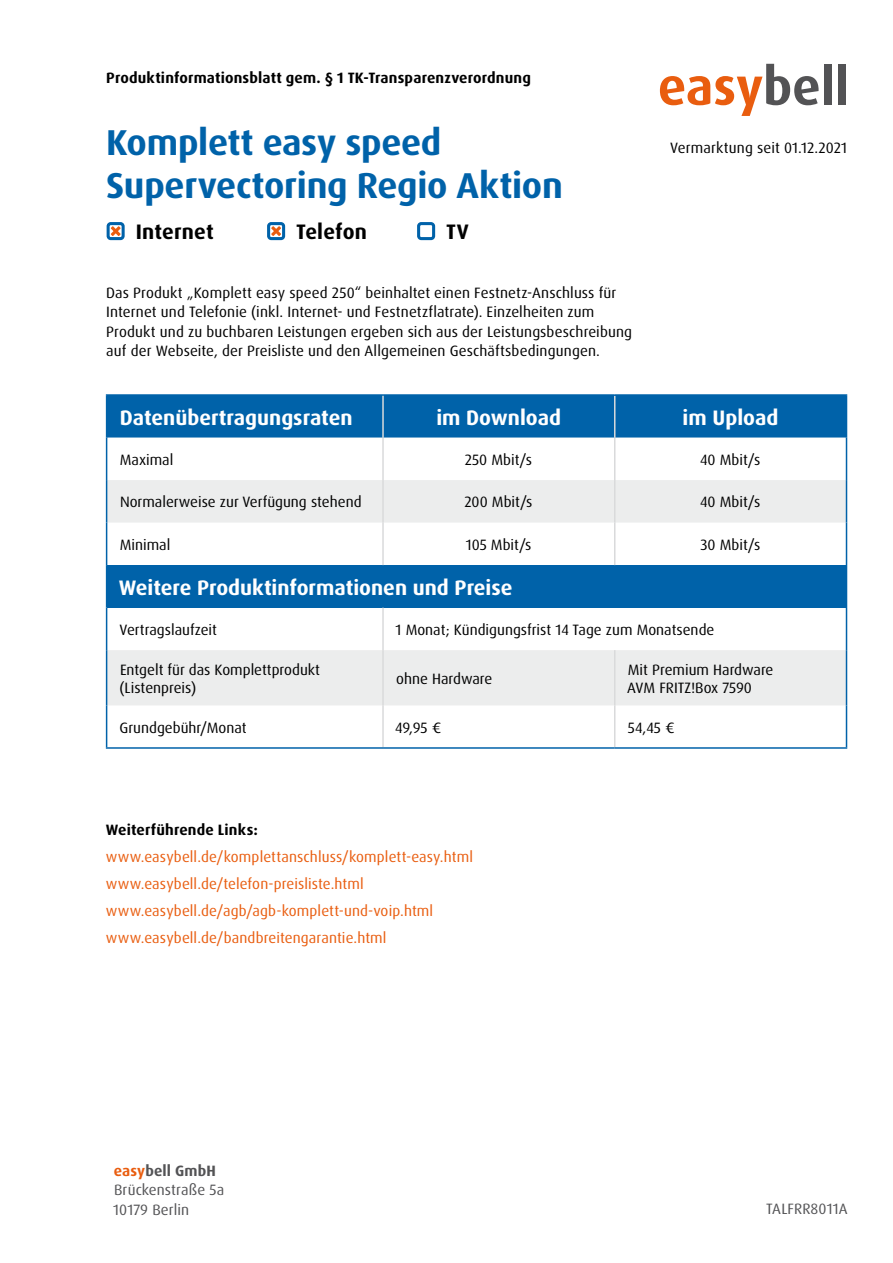
<style>
.page{position:relative;width:893px;height:1263px;background:#fff}
.page>*{position:absolute;margin:0;border:0;box-sizing:border-box;transform-origin:0 0}
.t1{font:700 36px/43.2px "Dax OT";letter-spacing:-.01em;color:#0062a9}
.t2{font:700 21px "Dax OT";color:#fff}
.t3{font:700 21px "Dax OT";letter-spacing:.01em;color:#000}
.t4{font:15px/19.5px "Dax OT";color:#000}
.t5{font:15px/27px "Dax OT";letter-spacing:.01em;color:#e95d0f}
.t6{font:700 15px "Dax OT";letter-spacing:.01em;color:#000}
.t7{font:15px/19.5px "Dax OT";letter-spacing:.005em;color:#535355}
.s1{font-weight:700;color:#e95d0f}
.s2{font-weight:700}
</style>
<div class="page">
<div style="left:107px;top:396px;width:739px;height:41px;background:#0062a9"></div>
<svg style="left:107px;top:480px;width:739px;height:225px;fill:#eceded"></svg>
<div style="left:107px;top:565px;width:739px;height:43px;background:#0062a9"></div>
<hr style="left:382px;top:437px;width:2px;height:43px;background:#d9dadb">
<hr style="left:382px;top:480px;width:2px;height:43px;background:#d9dadb">
<hr style="left:382px;top:523px;width:2px;height:42px;background:#d9dadb">
<hr style="left:382px;top:608px;width:2px;height:42px;background:#d9dadb">
<hr style="left:382px;top:650px;width:2px;height:55px;background:#d9dadb">
<hr style="left:382px;top:705px;width:2px;height:42px;background:#d9dadb">
<hr style="left:614px;top:396px;width:1px;height:41px;background:#d9dadb">
<hr style="left:614px;top:437px;width:1px;height:43px;background:#d9dadb">
<hr style="left:614px;top:480px;width:1px;height:43px;background:#d9dadb">
<hr style="left:614px;top:523px;width:1px;height:42px;background:#d9dadb">
<hr style="left:614px;top:650px;width:1px;height:55px;background:#d9dadb">
<hr style="left:614px;top:705px;width:1px;height:42px;background:#d9dadb">
<hr style="left:846px;top:396px;width:1px;height:41px;background:#0062a9">
<hr style="left:106px;top:394px;width:277px;height:2px;background:#0062a9">
<hr style="left:106px;top:396px;width:1px;height:41px;background:#0062a9">
<hr style="left:383px;top:394px;width:232px;height:2px;background:#0062a9">
<hr style="left:615px;top:394px;width:232px;height:2px;background:#0062a9">
<hr style="left:846px;top:437px;width:1px;height:43px;background:#0062a9">
<hr style="left:846px;top:480px;width:1px;height:43px;background:#0062a9">
<hr style="left:846px;top:523px;width:1px;height:42px;background:#0062a9">
<hr style="left:846px;top:565px;width:1px;height:43px;background:#0062a9">
<hr style="left:846px;top:608px;width:1px;height:42px;background:#0062a9">
<hr style="left:846px;top:650px;width:1px;height:55px;background:#0062a9">
<hr style="left:846px;top:705px;width:1px;height:42px;background:#0062a9">
<hr style="left:106px;top:437px;width:1px;height:43px;background:#0062a9">
<hr style="left:106px;top:480px;width:1px;height:43px;background:#0062a9">
<hr style="left:106px;top:523px;width:1px;height:42px;background:#0062a9">
<hr style="left:106px;top:565px;width:1px;height:43px;background:#0062a9">
<hr style="left:106px;top:608px;width:1px;height:42px;background:#0062a9">
<hr style="left:106px;top:650px;width:1px;height:55px;background:#0062a9">
<hr style="left:106px;top:705px;width:1px;height:42px;background:#0062a9">
<hr style="left:382px;top:396px;width:2px;height:41px;background:#d9dadb">
<hr style="left:106px;top:747px;width:277px;height:2px;background:#0062a9">
<hr style="left:383px;top:747px;width:232px;height:2px;background:#0062a9">
<hr style="left:615px;top:747px;width:232px;height:2px;background:#0062a9">
<svg style="left:660px;top:64px;width:159px;height:52px"></svg>
<div style="left:824px;top:64px;width:8px;height:41px;background:#535355"></div>
<div style="left:838px;top:64px;width:8px;height:41px;background:#535355"></div>
<svg style="left:110px;top:226px;width:11px;height:10px"></svg>
<svg style="left:271px;top:226px;width:10px;height:10px"></svg>
<p class="t6" style="left:106px;top:68px;width:426px">Produktinformationsblatt gem. § 1 TK-Transparenzverordnung</p>
<h1 class="t1" style="left:106px;top:121px;width:458px">Komplett easy speed<br>Supervectoring Regio Aktion</h1>
<h2 class="t3" style="left:136px;top:218px;width:80px">Internet</h2>
<h2 class="t3" style="left:296px;top:218px;width:72px">Telefon</h2>
<h2 class="t3" style="left:446px;top:218px;width:24px">TV</h2>
<p class="t4" style="left:106px;top:283px;width:527px">Das Produkt „Komplett easy speed 250“ beinhaltet einen Festnetz-Anschluss für Internet und Telefonie (inkl. Internet- und Festnetzflatrate). Einzelheiten zum Produkt und zu buchbaren Leistungen ergeben sich aus der Leistungsbeschreibung auf der Webseite, der Preisliste und den Allgemeinen Geschäftsbedingungen.</p>
<p class="t4" style="left:670px;top:138px;width:178px">Vermarktung seit 01.12.2021</p>
<h2 class="t2" style="left:120px;top:404px;width:234px">Datenübertragungsraten</h2>
<h2 class="t2" style="left:436px;top:404px;width:126px">im Download</h2>
<h2 class="t2" style="left:683px;top:404px;width:97px">im Upload</h2>
<p class="t4" style="left:120px;top:450px;width:55px">Maximal</p>
<p class="t4" style="left:465px;top:450px;width:69px">250 Mbit/s</p>
<p class="t4" style="left:700px;top:450px;width:62px">40 Mbit/s</p>
<p class="t4" style="left:120px;top:492px;width:243px">Normalerweise zur Verfügung stehend</p>
<p class="t4" style="left:464px;top:492px;width:70px">200 Mbit/s</p>
<p class="t4" style="left:700px;top:492px;width:62px">40 Mbit/s</p>
<p class="t4" style="left:120px;top:535px;width:52px">Minimal</p>
<p class="t4" style="left:466px;top:535px;width:67px">105 Mbit/s</p>
<p class="t4" style="left:700px;top:535px;width:61px">30 Mbit/s</p>
<h2 class="t2" style="left:119px;top:574px;width:395px">Weitere Produktinformationen und Preise</h2>
<p class="t4" style="left:120px;top:620px;width:99px">Vertragslaufzeit</p>
<p class="t4" style="left:396px;top:620px;width:320px">1 Monat; Kündigungsfrist 14 Tage zum Monatsende</p>
<p class="t4" style="left:120px;top:661px;width:202px;line-height:18px">Entgelt für das Komplettprodukt (Listenpreis)</p>
<p class="t4" style="left:396px;top:669px;width:98px">ohne Hardware</p>
<p class="t4" style="left:627px;top:661px;width:148px;line-height:18px">Mit Premium Hardware<br>AVM FRITZ!Box 7590</p>
<p class="t4" style="left:120px;top:718px;width:129px">Grundgebühr/Monat</p>
<p class="t4" style="left:395px;top:718px;width:48px">49,95 €</p>
<p class="t4" style="left:628px;top:718px;width:48px">54,45 €</p>
<p class="t6" style="left:106px;top:820px;width:153px">Weiterführende Links:</p>
<p class="t5" style="left:106px;top:843px;width:369px">www.easybell.de/komplettanschluss/komplett-easy.html www.easybell.de/telefon-preisliste.html www.easybell.de/agb/agb-komplett-und-voip.html www.easybell.de/bandbreitengarantie.html</p>
<p class="t7" style="left:113px;top:1161px;width:112px"><span class="s1">easy</span><span class="s2">bell GmbH<br></span>Brückenstraße 5a<br>10179 Berlin</p>
<p class="t7" style="left:766px;top:1199px;width:83px">TALFRR8011A</p>
</div>
